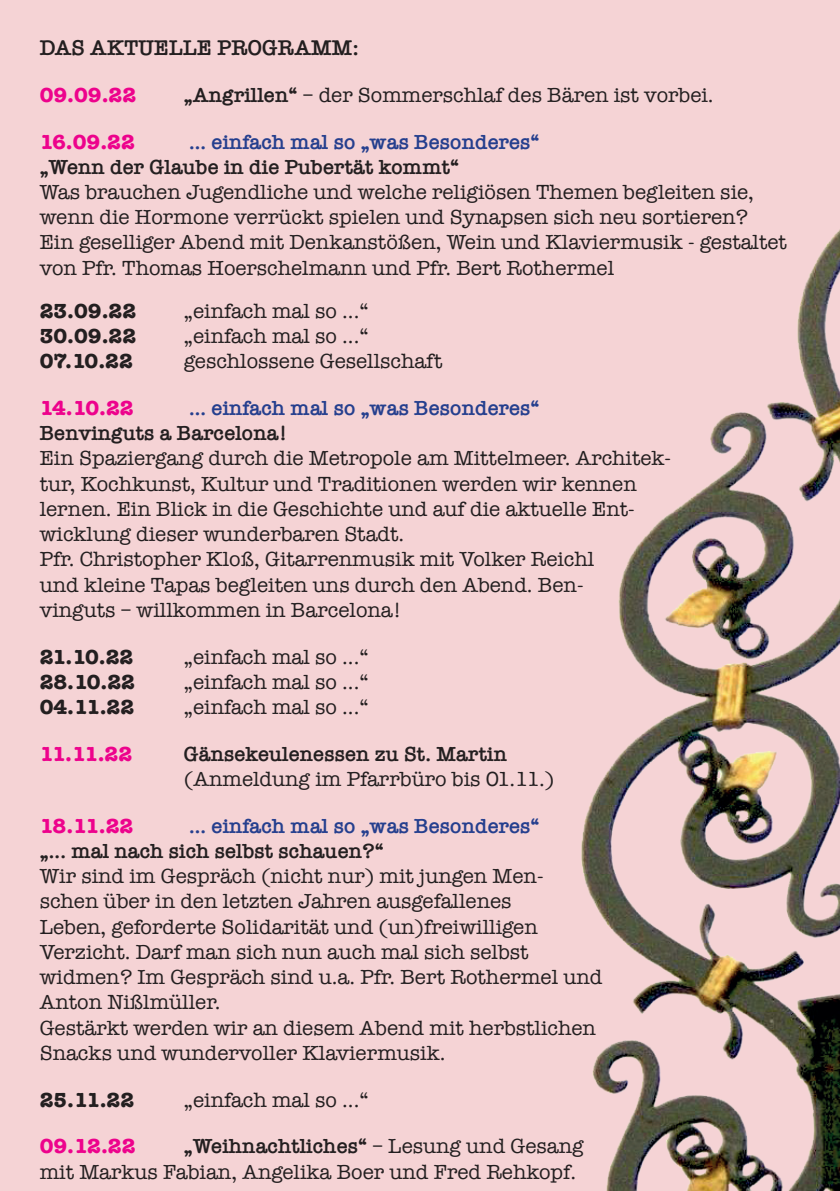
<style>
.page{position:relative;width:840px;height:1191px;background:#fff}
.page>*{position:absolute;margin:0;border:0;box-sizing:border-box;transform-origin:0 0}
.t1{font:600 22px "American Typewriter";color:#231f20}
.t2{font:21px/25.2px "American Typewriter";color:#231f20}
.t3{font:600 21px "American Typewriter";color:#231f20}
.t4{font:600 21px "American Typewriter";color:#253f8e}
.t5{font:700 21px "American Typewriter";color:#231f20}
.t6{font:700 21px "American Typewriter";color:#ed028c}
.s1{font-weight:600}
</style>
<div class="page">
<div style="left:0;top:0;width:839px;height:1191px;background:#f5d3d5"></div>
<img style="left:581px;top:231px;width:258px;height:960px">
<p class="t1" style="left:40px;top:31px;width:320px">DAS AKTUELLE PROGRAMM:</p>
<p class="t6" style="left:40px;top:77px;width:98px">09.09.22</p>
<p class="t2" style="left:184px;top:81px;width:531px"><span class="s1">„Angrillen“</span> – der Sommerschlaf des Bären ist vorbei.</p>
<p class="t6" style="left:40px;top:123px;width:97px">16.09.22</p>
<p class="t4" style="left:189px;top:125px;width:352px">... einfach mal so „was Besonderes“</p>
<p class="t3" style="left:40px;top:151px;width:421px">„Wenn der Glaube in die Pubertät kommt“</p>
<p class="t2" style="left:40px;top:179px;width:748px">Was brauchen Jugendliche und welche religiösen Themen begleiten sie, wenn die Hormone verrückt spielen und Synapsen sich neu sortieren?<br>Ein geselliger Abend mit Denkanstößen, Wein und Klaviermusik - gestaltet von Pfr. Thomas Hoerschelmann und Pfr. Bert Rothermel</p>
<p class="t5" style="left:40px;top:293px;width:98px">23.09.22</p>
<p class="t2" style="left:184px;top:297px;width:186px">„einfach mal so ...“</p>
<p class="t5" style="left:40px;top:318px;width:98px">30.09.22</p>
<p class="t2" style="left:184px;top:323px;width:186px">„einfach mal so ...“</p>
<p class="t5" style="left:40px;top:343px;width:95px">07.10.22</p>
<p class="t2" style="left:184px;top:348px;width:260px">geschlossene Gesellschaft</p>
<p class="t6" style="left:40px;top:390px;width:95px">14.10.22</p>
<p class="t4" style="left:189px;top:392px;width:352px">... einfach mal so „was Besonderes“</p>
<p class="t3" style="left:40px;top:417px;width:249px">Benvinguts a Barcelona!</p>
<p class="t2" style="left:40px;top:445px;width:632px">Ein Spaziergang durch die Metropole am Mittelmeer. Architek&shy;tur, Kochkunst, Kultur und Traditionen werden wir kennen lernen. Ein Blick in die Geschichte und auf die aktuelle Ent&shy;wicklung dieser wunderbaren Stadt.<br>Pfr. Christopher Kloß, Gitarrenmusik mit Volker Reichl<br>und kleine Tapas begleiten uns durch den Abend. Ben-<br>vinguts – willkommen in Barcelona!</p>
<p class="t5" style="left:40px;top:638px;width:95px">21.10.22</p>
<p class="t2" style="left:184px;top:643px;width:186px">„einfach mal so ...“</p>
<p class="t5" style="left:40px;top:663px;width:97px">28.10.22</p>
<p class="t2" style="left:184px;top:668px;width:186px">„einfach mal so ...“</p>
<p class="t5" style="left:40px;top:689px;width:96px">04.11.22</p>
<p class="t2" style="left:184px;top:693px;width:186px">„einfach mal so ...“</p>
<p class="t6" style="left:40px;top:735px;width:94px">11.11.22</p>
<p class="t3" style="left:184px;top:738px;width:324px">Gänsekeulenessen zu St. Martin</p>
<p class="t2" style="left:184px;top:765px;width:372px">(Anmeldung im Pfarrbüro bis 01.11.)</p>
<p class="t6" style="left:40px;top:807px;width:95px">18.11.22</p>
<p class="t4" style="left:189px;top:810px;width:352px">... einfach mal so „was Besonderes“</p>
<p class="t3" style="left:40px;top:835px;width:345px">„... mal nach sich selbst schauen?“</p>
<p class="t2" style="left:40px;top:863px;width:564px">Wir sind im Gespräch (nicht nur) mit jungen Men&shy;schen über in den letzten Jahren ausgefallenes<br>Leben, geforderte Solidarität und (un)freiwilligen Verzicht. Darf man sich nun auch mal sich selbst widmen? Im Gespräch sind u.a. Pfr. Bert Rothermel und Anton Nißlmüller.<br>Gestärkt werden wir an diesem Abend mit herbstlichen Snacks und wundervoller Klaviermusik.</p>
<p class="t5" style="left:40px;top:1081px;width:96px">25.11.22</p>
<p class="t2" style="left:184px;top:1086px;width:186px">„einfach mal so ...“</p>
<p class="t6" style="left:40px;top:1128px;width:97px">09.12.22</p>
<p class="t2" style="left:40px;top:1133px;width:545px;text-indent:144px"><span class="s1">„Weihnachtliches“</span> – Lesung und Gesang mit Markus Fabian, Angelika Boer und Fred Rehkopf.</p>
</div>
